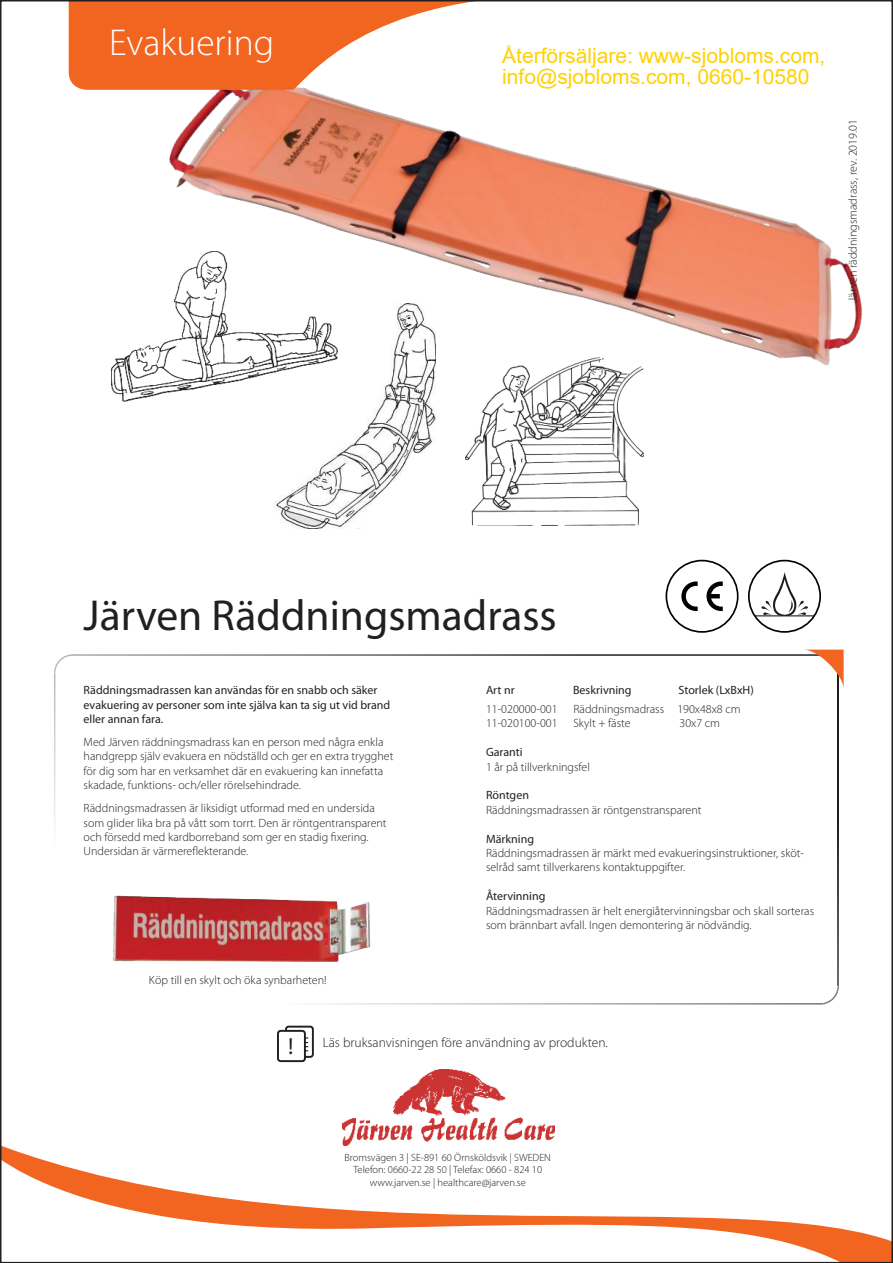
<style>
.page{position:relative;width:893px;height:1263px;background:#fff}
.page>*{position:absolute;margin:0;border:0;box-sizing:border-box;transform-origin:0 0}
.t1{font:43.5px "Myriad Pro";color:#221f1f}
.t2{font:300 37.5px "Myriad Pro";color:#fff}
.t3{font:23.25px "Myriad Pro";color:#221f1f}
.t4{font:21px/21px "Arial";color:#ffd100}
.t5{font:300 13.65px "Myriad Pro";color:#221f1f}
.t6{font:300 12px/14.4px "Myriad Pro";color:#221f1f}
.t7{font:12px/14.4px "Myriad Pro";color:#221f1f}
.t8{font:300 10.5px/12.6px "Myriad Pro";color:#221f1f;text-align:center}
</style>
<div class="page">
<svg style="left:286px;top:1027px;width:27px;height:30px"></svg>
<div style="left:285px;top:1026px;width:29px;height:32px;border:2px solid #221f1f;border-radius:3px"></div>
<svg style="left:306px;top:1032px;width:2px;height:23px"></svg>
<div style="left:278px;top:1031px;width:27px;height:30px;background:#fff;border-radius:3px"></div>
<div style="left:277px;top:1030px;width:29px;height:32px;border:2px solid #221f1f;border-radius:3px"></div>
<img style="left:169px;top:90px;width:694px;height:280px">
<img style="left:274px;top:304px;width:161px;height:224px">
<img style="left:112px;top:252px;width:226px;height:149px">
<img style="left:466px;top:357px;width:177px;height:169px">
<svg style="left:3px;top:1139px;width:887px;height:121px"></svg>
<img style="left:837px;top:689px;width:2px;height:297px">
<svg style="left:820px;top:986px;width:19px;height:19px"></svg>
<img style="left:54px;top:673px;width:1px;height:156px">
<svg style="left:54px;top:654px;width:19px;height:19px"></svg>
<img style="left:73px;top:654px;width:731px;height:2px">
<svg style="left:804px;top:650px;width:40px;height:39px"></svg>
<div style="left:666px;top:560px;width:73px;height:73px;border:2px solid #000;border-radius:50%"></div>
<svg style="left:681px;top:581px;width:17px;height:30px"></svg>
<svg style="left:706px;top:581px;width:17px;height:30px"></svg>
<div style="left:748px;top:560px;width:73px;height:73px;border:2px solid #000;border-radius:50%"></div>
<hr style="left:755px;top:615px;width:59px;height:1px;background:#000">
<svg style="left:761px;top:572px;width:47px;height:45px"></svg>
<svg style="left:69px;top:3px;width:395px;height:87px;fill:#f16521"></svg>
<img style="left:113px;top:895px;width:258px;height:67px">
<img style="left:343px;top:1070px;width:212px;height:75px">
<h2 class="t2" style="left:109px;top:25px;width:167px">Evakuering</h2>
<h3 class="t4" style="left:502px;top:45px;width:325px">Återförsäljare: www-sjobloms.com, info@sjobloms.com, 0660-10580</h3>
<p class="t6" style="left:846px;top:302px;width:184px;rotate:-90deg">Järven räddningsmadrass, rev. 2019.01</p>
<h1 class="t1" style="left:84px;top:592px;width:475px">Järven Räddningsmadrass</h1>
<p class="t7" style="left:84px;top:683px;width:308px">Räddningsmadrassen kan användas för en snabb och säker evakuering av personer som inte själva kan ta sig ut vid brand eller annan fara.</p>
<p class="t6" style="left:84px;top:735px;width:311px">Med Järven räddningsmadrass kan en person med några enkla handgrepp själv evakuera en nödställd och ger en extra trygghet för dig som har en verksamhet där en evakuering kan innefatta skadade, funktions- och/eller rörelsehindrade.</p>
<p class="t6" style="left:84px;top:802px;width:305px">Räddningsmadrassen är liksidigt utformad med en undersida som glider lika bra på vått som torrt. Den är röntgentransparent och försedd med kardborreband som ger en stadig fixering.<br>Undersidan är värmereflekterande.</p>
<p class="t6" style="left:149px;top:973px;width:179px">Köp till en skylt och öka synbarheten!</p>
<p class="t7" style="left:486px;top:683px;width:30px">Art nr</p>
<p class="t7" style="left:573px;top:683px;width:60px">Beskrivning</p>
<p class="t7" style="left:679px;top:683px;width:77px">Storlek (LxBxH)</p>
<p class="t6" style="left:486px;top:702px;width:73px">11-020000-001</p>
<p class="t6" style="left:573px;top:702px;width:169px">Räddningsmadrass 190x48x8 cm</p>
<p class="t6" style="left:486px;top:717px;width:73px">11-020100-001</p>
<p class="t6" style="left:573px;top:717px;width:59px">Skylt + fäste</p>
<p class="t6" style="left:680px;top:717px;width:42px">30x7 cm</p>
<p class="t7" style="left:486px;top:745px;width:38px">Garanti</p>
<p class="t6" style="left:486px;top:760px;width:105px">1 år på tillverkningsfel</p>
<p class="t7" style="left:486px;top:788px;width:44px">Röntgen</p>
<p class="t6" style="left:486px;top:803px;width:217px">Räddningsmadrassen är röntgenstransparent</p>
<p class="t7" style="left:486px;top:831px;width:50px">Märkning</p>
<p class="t6" style="left:486px;top:846px;width:320px">Räddningsmadrassen är märkt med evakueringsinstruktioner, sköt&shy;selråd samt tillverkarens kontaktuppgifter.</p>
<p class="t7" style="left:486px;top:889px;width:61px">Återvinning</p>
<p class="t6" style="left:486px;top:904px;width:330px">Räddningsmadrassen är helt energiåtervinningsbar och skall sorteras som brännbart avfall. Ingen demontering är nödvändig.</p>
<h3 class="t3" style="left:288px;top:1034px;width:7px">!</h3>
<p class="t5" style="left:323px;top:1035px;width:287px">Läs bruksanvisningen före användning av produkten.</p>
<p class="t8" style="left:345px;top:1151px;width:208px">Bromsvägen 3 | SE-891 60 Örnsköldsvik | SWEDEN<br>Telefon: 0660-22 28 50 | Telefax: 0660 - 824 10 www.jarven.se | healthcare@jarven.se</p>
</div>
